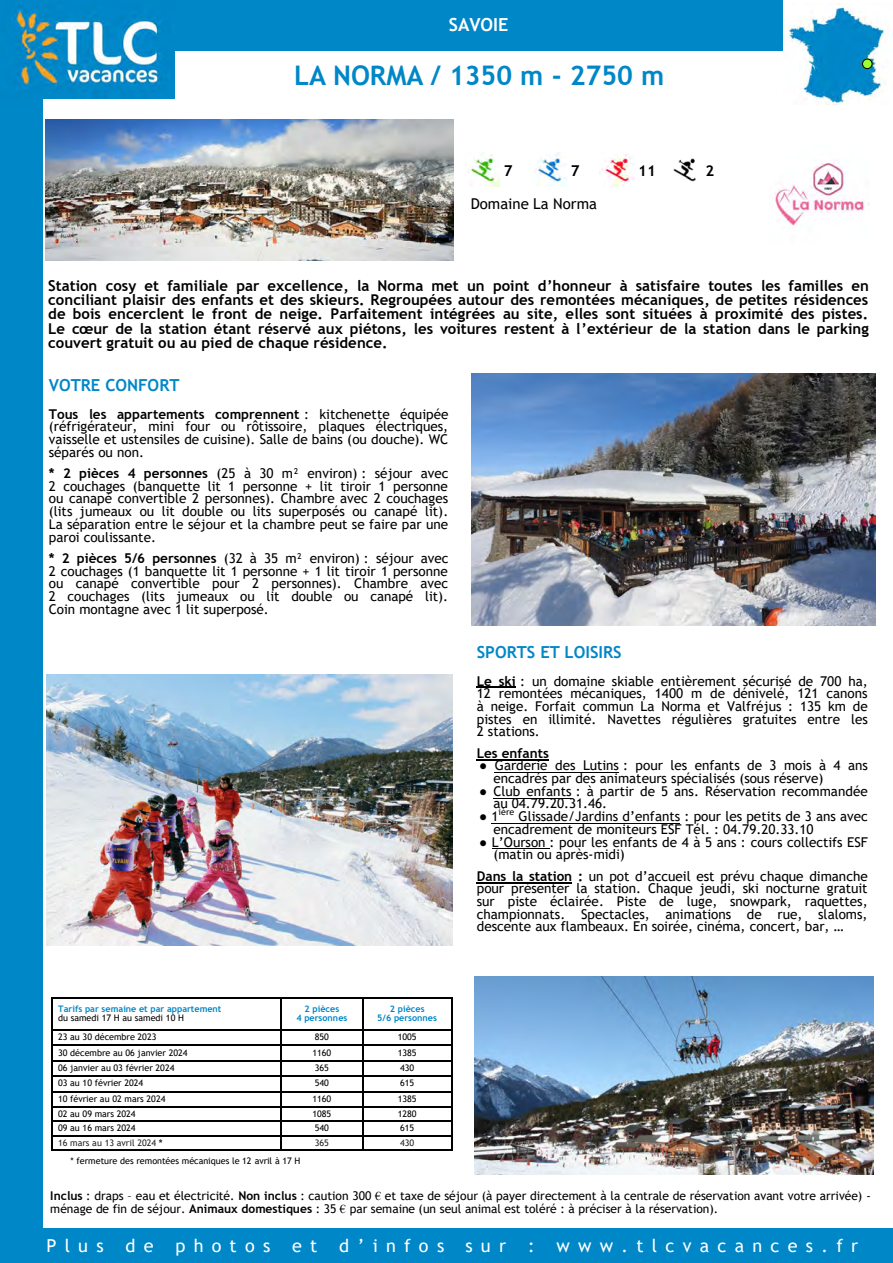
<style>
.page{position:relative;width:893px;height:1263px;background:#fff}
.page>*{position:absolute;margin:0;border:0;box-sizing:border-box;transform-origin:0 0}
.t1{font:700 27px "Trebuchet MS";color:#0087c7}
.t2{font:18px "Trebuchet MS";letter-spacing:.46em;color:#fff}
.t3{font:700 18px "Trebuchet MS";color:#fff}
.t4{font:700 16.5px "Trebuchet MS";color:#0087c7}
.t5{font:700 15px/14.1px "Trebuchet MS";color:#000;text-align:justify}
.t6{font:15px "Trebuchet MS";color:#000}
.t7{font:13.5px/12.8px "Trebuchet MS";color:#000;text-align:justify}
.t8{font:700 13.5px "Trebuchet MS";color:#000}
.t9{font:12px/12.8px "Trebuchet MS";color:#000}
.t10{font:9px "Trebuchet MS";letter-spacing:-.005em;color:#000}
.t11{font:700 9px/8.4px "Trebuchet MS";letter-spacing:.005em;color:#0087c7;text-align:center}
.t12{font:9px "Trebuchet MS";letter-spacing:-.005em;color:#292526}
.s1{font-weight:700}
.s2{font-weight:400;color:#000}
.s3{font-family:"Times New Roman"}
</style>
<div class="page">
<img style="left:783px;top:3px;width:105px;height:101px">
<div style="left:0;top:0;width:42px;height:1263px;background:#0087c7"></div>
<div style="left:0;top:1229px;width:893px;height:34px;background:#0087c7"></div>
<div style="left:19px;top:0;width:764px;height:50px;background:#0087c7"></div>
<hr style="left:477px;top:687px;width:39px;height:1px;background:#000">
<hr style="left:477px;top:759px;width:72px;height:1px;background:#000">
<hr style="left:495px;top:772px;width:124px;height:1px;background:#000">
<hr style="left:493px;top:797px;width:78px;height:1px;background:#000">
<hr style="left:491px;top:823px;width:189px;height:1px;background:#000">
<hr style="left:492px;top:848px;width:57px;height:1px;background:#000">
<hr style="left:477px;top:882px;width:95px;height:1px;background:#000">
<img style="left:12px;top:6px;width:163px;height:93px">
<svg style="left:862px;top:58px;width:11px;height:11px"></svg>
<img style="left:534px;top:153px;width:33px;height:34px">
<img style="left:600px;top:154px;width:34px;height:33px">
<img style="left:467px;top:153px;width:32px;height:34px">
<img style="left:673px;top:158px;width:23px;height:24px">
<hr style="left:52px;top:997px;width:1px;height:139px;background:#000">
<hr style="left:280px;top:999px;width:2px;height:136px;background:#000">
<hr style="left:362px;top:999px;width:2px;height:136px;background:#000">
<hr style="left:451px;top:997px;width:2px;height:139px;background:#000">
<svg style="left:52px;top:1136px;width:1px;height:13px"></svg>
<svg style="left:280px;top:1137px;width:2px;height:12px"></svg>
<svg style="left:362px;top:1137px;width:2px;height:12px"></svg>
<svg style="left:451px;top:1136px;width:2px;height:13px"></svg>
<hr style="left:52px;top:997px;width:401px;height:2px;background:#000">
<hr style="left:53px;top:1029px;width:398px;height:2px;background:#000">
<hr style="left:53px;top:1045px;width:398px;height:1px;background:#000">
<hr style="left:53px;top:1060px;width:398px;height:2px;background:#000">
<hr style="left:53px;top:1075px;width:398px;height:2px;background:#000">
<hr style="left:53px;top:1091px;width:398px;height:2px;background:#000">
<hr style="left:53px;top:1106px;width:398px;height:2px;background:#000">
<hr style="left:53px;top:1120px;width:398px;height:2px;background:#000">
<hr style="left:53px;top:1135px;width:228px;height:2px;background:#000">
<hr style="left:281px;top:1135px;width:82px;height:2px;background:#000">
<hr style="left:363px;top:1135px;width:88px;height:2px;background:#000">
<hr style="left:52px;top:1149px;width:229px;height:2px;background:#000">
<hr style="left:281px;top:1149px;width:82px;height:2px;background:#000">
<hr style="left:363px;top:1149px;width:90px;height:2px;background:#000">
<img style="left:46px;top:119px;width:407px;height:142px">
<img style="left:474px;top:976px;width:400px;height:198px">
<img style="left:472px;top:374px;width:403px;height:251px">
<img style="left:773px;top:160px;width:96px;height:66px">
<img style="left:46px;top:675px;width:407px;height:271px">
<p class="t3" style="left:449px;top:13px;width:61px">SAVOIE</p>
<p class="t1" style="left:294px;top:59px;width:372px">LA NORMA / 1350 m - 2750 m</p>
<p class="t5" style="left:504px;top:163px;width:10px">7</p>
<p class="t5" style="left:571px;top:164px;width:10px">7</p>
<p class="t5" style="left:638px;top:164px;width:19px">11</p>
<p class="t5" style="left:705px;top:164px;width:10px">2</p>
<p class="t6" style="left:471px;top:194px;width:128px">Domaine La Norma</p>
<p class="t5" style="left:48px;top:279px;width:822px">Station cosy et familiale par excellence, la Norma met un point d’honneur à satisfaire toutes les familles en conciliant plaisir des enfants et des skieurs. Regroupées autour des remontées mécaniques, de petites résidences de bois encerclent le front de neige. Parfaitement intégrées au site, elles sont situées à proximité des pistes.<br>Le cœur de la station étant réservé aux piétons, les voitures restent à l’extérieur de la station dans le parking couvert gratuit ou au pied de chaque résidence.</p>
<p class="t4" style="left:49px;top:375px;width:132px">VOTRE CONFORT</p>
<p class="t7" style="left:49px;top:407px;width:401px"><span class="s1">Tous les appartements comprennent</span> : kitchenette équipée (réfrigérateur, mini four ou rôtissoire, plaques électriques, vaisselle et ustensiles de cuisine). Salle de bains (ou douche). WC séparés ou non.</p>
<p class="t7" style="left:49px;top:467px;width:401px"><span class="s1">* 2 pièces 4 personnes</span> (25 à 30 m² environ) : séjour avec 2 couchages (banquette lit 1 personne + lit tiroir 1 personne ou canapé convertible 2 personnes). Chambre avec 2 couchages (lits jumeaux ou lit double ou lits superposés ou canapé lit).<br>La séparation entre le séjour et la chambre peut se faire par une paroi coulissante.</p>
<p class="t7" style="left:49px;top:552px;width:401px"><span class="s1">* 2 pièces 5/6 personnes</span> (32 à 35 m² environ) : séjour avec 2 couchages (1 banquette lit 1 personne + 1 lit tiroir 1 personne ou canapé convertible pour 2 personnes). Chambre avec 2 couchages (lits jumeaux ou lit double ou canapé lit).<br>Coin montagne avec 1 lit superposé.</p>
<p class="t4" style="left:477px;top:642px;width:146px">SPORTS ET LOISIRS</p>
<p class="t7" style="left:477px;top:674px;width:392px"><span class="s1">Le ski</span> : un domaine skiable entièrement sécurisé de 700 ha, 12 remontées mécaniques, 1400 m de dénivelé, 121 canons à neige. Forfait commun La Norma et Valfréjus : 135 km de pistes en illimité. Navettes régulières gratuites entre les 2 stations.</p>
<p class="t8" style="left:477px;top:744px;width:74px">Les enfants</p>
<p class="t7" style="left:493px;top:759px;width:376px;text-indent:-14px">● Garderie des Lutins : pour les enfants de 3 mois à 4 ans encadrés par des animateurs spécialisés (sous réserve)</p>
<p class="t7" style="left:493px;top:785px;width:376px;text-indent:-14px">● Club enfants : à partir de 5 ans. Réservation recommandée au 04.79.20.31.46.</p>
<p class="t7" style="left:493px;top:810px;width:376px;text-indent:-14px">● 1<sup>ière</sup> Glissade/Jardins d’enfants : pour les petits de 3 ans avec encadrement de moniteurs ESF Tél. : 04.79.20.33.10</p>
<p class="t7" style="left:493px;top:835px;width:376px;text-indent:-14px">● L’Ourson : pour les enfants de 4 à 5 ans : cours collectifs ESF (matin ou après-midi)</p>
<p class="t7" style="left:477px;top:869px;width:392px"><span class="s1">Dans la station :</span> un pot d’accueil est prévu chaque dimanche pour présenter la station. Chaque jeudi, ski nocturne gratuit sur piste éclairée. Piste de luge, snowpark, raquettes, championnats. Spectacles, animations de rue, slaloms, descente aux flambeaux. En soirée, cinéma, concert, bar, …</p>
<p class="t11" style="left:58px;top:1005px;width:165px;text-align:left">Tarifs par semaine et par appartement <span class="s2">du samedi 17 H au samedi 10 H</span></p>
<p class="t11" style="left:296px;top:1005px;width:52px">2 pièces<br>4 personnes</p>
<p class="t11" style="left:377px;top:1005px;width:61px">2 pièces<br>5/6 personnes</p>
<p class="t10" style="left:58px;top:1031px;width:100px">23 au 30 décembre 2023</p>
<p class="t10" style="left:315px;top:1031px;width:16px">850</p>
<p class="t10" style="left:398px;top:1031px;width:20px">1005</p>
<p class="t10" style="left:58px;top:1047px;width:131px">30 décembre au 06 janvier 2024</p>
<p class="t10" style="left:312px;top:1047px;width:20px">1160</p>
<p class="t10" style="left:398px;top:1047px;width:20px">1385</p>
<p class="t10" style="left:58px;top:1062px;width:118px">06 janvier au 03 février 2024</p>
<p class="t10" style="left:315px;top:1062px;width:16px">365</p>
<p class="t10" style="left:400px;top:1062px;width:16px">430</p>
<p class="t10" style="left:58px;top:1077px;width:87px">03 au 10 février 2024</p>
<p class="t10" style="left:315px;top:1077px;width:16px">540</p>
<p class="t10" style="left:400px;top:1077px;width:16px">615</p>
<p class="t10" style="left:58px;top:1093px;width:109px">10 février au 02 mars 2024</p>
<p class="t10" style="left:312px;top:1093px;width:20px">1160</p>
<p class="t10" style="left:398px;top:1093px;width:20px">1385</p>
<p class="t10" style="left:58px;top:1108px;width:79px">02 au 09 mars 2024</p>
<p class="t10" style="left:312px;top:1108px;width:20px">1085</p>
<p class="t10" style="left:398px;top:1108px;width:20px">1280</p>
<p class="t10" style="left:58px;top:1122px;width:79px">09 au 16 mars 2024</p>
<p class="t10" style="left:315px;top:1122px;width:16px">540</p>
<p class="t10" style="left:400px;top:1122px;width:16px">615</p>
<p class="t12" style="left:58px;top:1137px;width:106px">16 mars au 13 avril 2024 <span class="s1">*</span></p>
<p class="t12" style="left:315px;top:1137px;width:16px">365</p>
<p class="t12" style="left:400px;top:1137px;width:16px">430</p>
<p class="t10" style="left:71px;top:1155px;width:231px">* fermeture des remontées mécaniques le 12 avril à 17 H</p>
<p class="t9" style="left:50px;top:1189px;width:822px"><span class="s1">Inclus</span> : draps – eau et électricité. <span class="s1">Non inclus</span> : caution 300 <span class="s3">€</span> et taxe de séjour (à payer directement à la centrale de réservation avant votre arrivée) - ménage de fin de séjour. <span class="s1">Animaux domestiques</span> : 35 <span class="s3">€</span> par semaine (un seul animal est toléré : à préciser à la réservation).</p>
<p class="t2" style="left:46px;top:1234px;width:813px">Plus de photos et d’infos sur : www.tlcvacances.fr</p>
</div>
